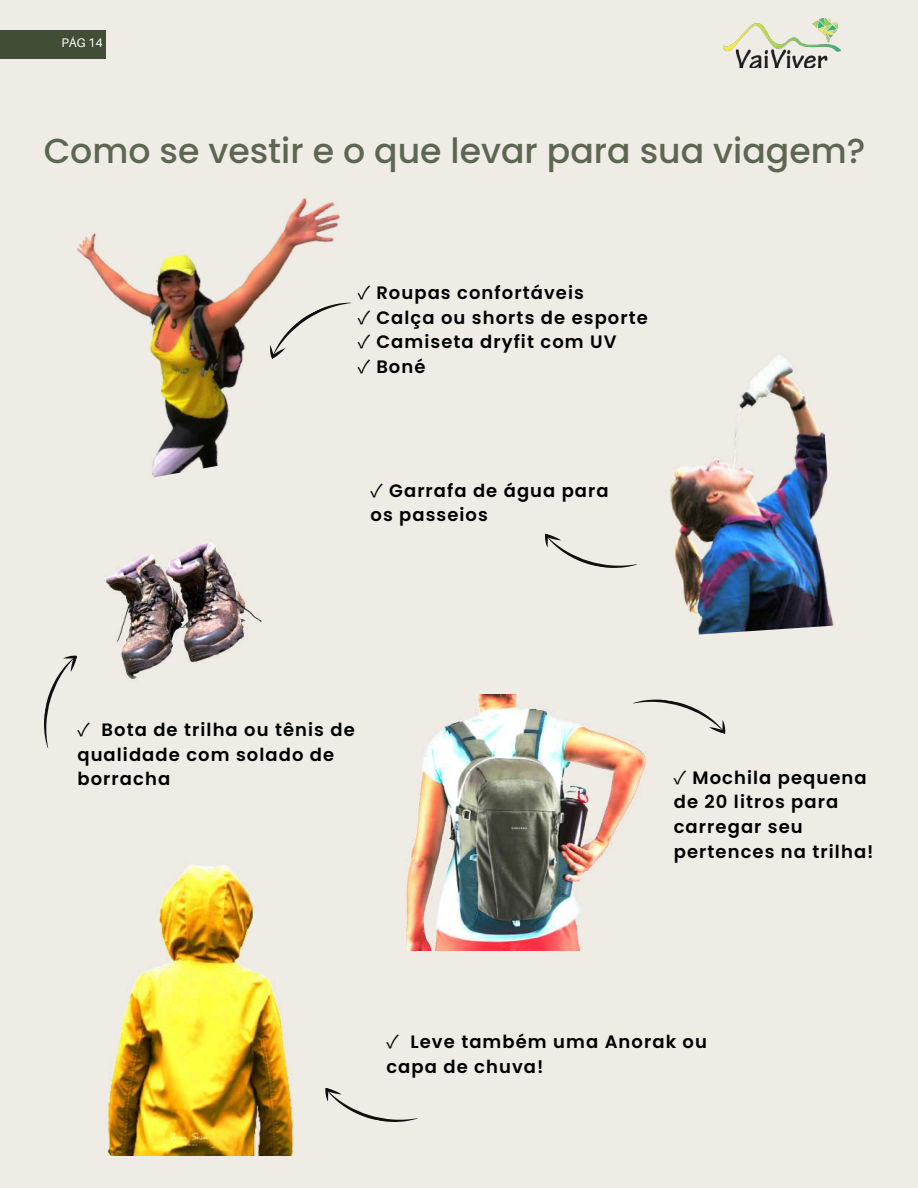
<style>
.page{position:relative;width:918px;height:1188px;background:#eeece5}
.page>*{position:absolute;margin:0;border:0;box-sizing:border-box;transform-origin:0 0}
.t1{font:500 34.65px "Poppins";color:#424d36}
.t2{font:600 18px/24.8px "Poppins";letter-spacing:.06em;color:#000}
.t3{font:12.45px "Aileron";color:#fff}
.s1{font-family:"Noto Sans CJ Ksc";font-weight:400}
</style>
<div class="page">
<img style="left:724px;top:18px;width:117px;height:50px">
<svg style="left:545px;top:534px;width:65px;height:34px"></svg>
<svg style="left:44px;top:689px;width:11px;height:60px"></svg>
<svg style="left:650px;top:699px;width:76px;height:35px"></svg>
<img style="left:405px;top:694px;width:245px;height:257px">
<img style="left:107px;top:865px;width:187px;height:291px">
<svg style="left:325px;top:1088px;width:93px;height:34px"></svg>
<img style="left:0;top:30px;width:351px;height:448px">
<img style="left:51px;top:542px;width:210px;height:147px">
<img style="left:610px;top:355px;width:224px;height:280px">
<p class="t3" style="left:61px;top:35px;width:43px">PÁG 14</p>
<h1 class="t1" style="left:43px;top:126px;width:823px">Como se vestir e o que levar para sua viagem?</h1>
<p class="t2" style="left:358px;top:280px;width:228px"><span class="s1">✓</span> Roupas confortáveis</p>
<p class="t2" style="left:358px;top:305px;width:292px"><span class="s1">✓</span> Calça ou shorts de esporte</p>
<p class="t2" style="left:358px;top:330px;width:260px"><span class="s1">✓</span> Camiseta dryfit com UV</p>
<p class="t2" style="left:358px;top:355px;width:69px"><span class="s1">✓</span> Boné</p>
<p class="t2" style="left:371px;top:478px;width:240px"><span class="s1">✓</span> Garrafa de água para os passeios</p>
<p class="t2" style="left:77px;top:717px;width:279px"><span class="s1">✓</span> Bota de trilha ou tênis de qualidade com solado de borracha</p>
<p class="t2" style="left:674px;top:765px;width:201px"><span class="s1">✓</span> Mochila pequena de 20 litros para carregar seu pertences na trilha!</p>
<p class="t2" style="left:386px;top:1030px;width:322px"><span class="s1">✓</span> Leve também uma Anorak ou capa de chuva!</p>
</div>
